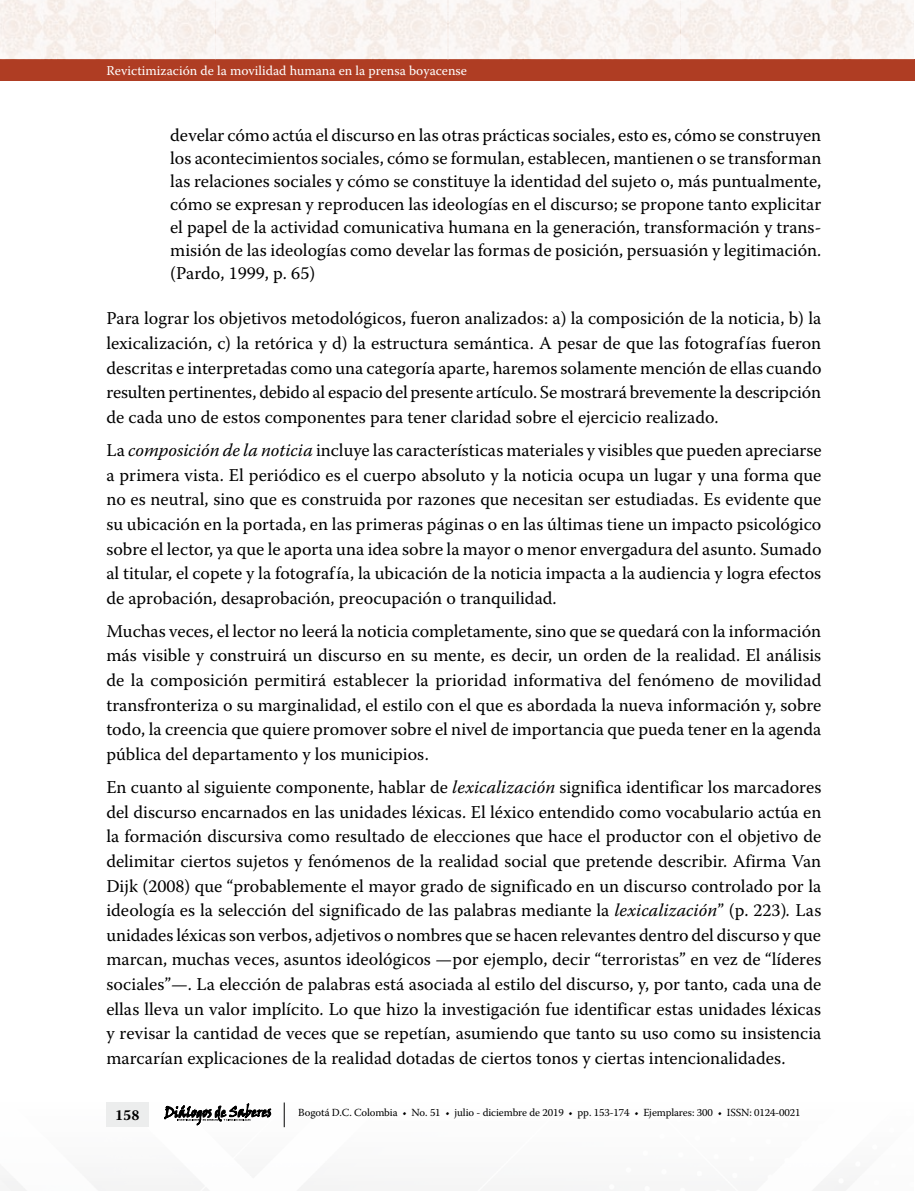
<style>
.page{position:relative;width:915px;height:1191px;background:#fff}
.page>*{position:absolute;margin:0;border:0;box-sizing:border-box;transform-origin:0 0}
.t1{font:18px/24.6px "Warnock Pro";color:#000;text-align:justify}
.t2{font:700 15px "Warnock Pro";color:#000}
.t3{font:13.5px "Warnock Pro";color:#fff}
.t4{font:10.8px "Warnock Pro";letter-spacing:-.01em;color:#000}
.s1{font-style:italic}
</style>
<div class="page">
<div style="left:0;top:60px;width:914px;height:21px;background:#af3d23"></div>
<div style="left:106px;top:1102px;width:43px;height:24px;background:#eceded"></div>
<svg style="left:164px;top:1103px;width:108px;height:23px"></svg>
<svg style="left:284px;top:1102px;width:1px;height:25px"></svg>
<img style="left:0;top:0;width:913px;height:60px">
<p class="t3" style="left:106px;top:62px;width:362px">Revictimización de la movilidad humana en la prensa boyacense</p>
<p class="t1" style="left:170px;top:123px;width:652px;line-height:23px">develar cómo actúa el discurso en las otras prácticas sociales, esto es, cómo se construyen los acontecimientos sociales, cómo se formulan, establecen, mantienen o se transforman las relaciones sociales y cómo se constituye la identidad del sujeto o, más puntualmente, cómo se expresan y reproducen las ideologías en el discurso; se propone tanto explicitar el papel de la actividad comunicativa humana en la generación, transformación y trans&shy;misión de las ideologías como develar las formas de posición, persuasión y legitimación. (Pardo, 1999, p. 65)</p>
<p class="t1" style="left:106px;top:306px;width:716px">Para lograr los objetivos metodológicos, fueron analizados: a) la composición de la noticia, b) la lexicalización, c) la retórica y d) la estructura semántica. A pesar de que las fotografías fueron descritas e interpretadas como una categoría aparte, haremos solamente mención de ellas cuando resulten pertinentes, debido al espacio del presente artículo. Se mostrará brevemente la descripción de cada uno de estos componentes para tener claridad sobre el ejercicio realizado.</p>
<p class="t1" style="left:106px;top:437px;width:716px">La <span class="s1">composición de la noticia</span> incluye las características materiales y visibles que pueden apreciarse a primera vista. El periódico es el cuerpo absoluto y la noticia ocupa un lugar y una forma que no es neutral, sino que es construida por razones que necesitan ser estudiadas. Es evidente que su ubicación en la portada, en las primeras páginas o en las últimas tiene un impacto psicológico sobre el lector, ya que le aporta una idea sobre la mayor o menor envergadura del asunto. Sumado al titular, el copete y la fotografía, la ubicación de la noticia impacta a la audiencia y logra efectos de aprobación, desaprobación, preocupación o tranquilidad.</p>
<p class="t1" style="left:106px;top:618px;width:716px">Muchas veces, el lector no leerá la noticia completamente, sino que se quedará con la información más visible y construirá un discurso en su mente, es decir, un orden de la realidad. El análisis de la composición permitirá establecer la prioridad informativa del fenómeno de movilidad transfronteriza o su marginalidad, el estilo con el que es abordada la nueva información y, sobre todo, la creencia que quiere promover sobre el nivel de importancia que pueda tener en la agenda pública del departamento y los municipios.</p>
<p class="t1" style="left:106px;top:774px;width:716px">En cuanto al siguiente componente, hablar de <span class="s1">lexicalización</span> significa identificar los marcadores del discurso encarnados en las unidades léxicas. El léxico entendido como vocabulario actúa en la formación discursiva como resultado de elecciones que hace el productor con el objetivo de delimitar ciertos sujetos y fenómenos de la realidad social que pretende describir. Afirma Van Dijk (2008) que “probablemente el mayor grado de significado en un discurso controlado por la ideología es la selección del significado de las palabras mediante la <span class="s1">lexicalización</span>” (p. 223)<span class="s1">.</span> Las unidades léxicas son verbos, adjetivos o nombres que se hacen relevantes dentro del discurso y que marcan, muchas veces, asuntos ideológicos —por ejemplo, decir “terroristas” en vez de “líderes sociales”—. La elección de palabras está asociada al estilo del discurso, y, por tanto, cada una de ellas lleva un valor implícito. Lo que hizo la investigación fue identificar estas unidades léxicas y revisar la cantidad de veces que se repetían, asumiendo que tanto su uso como su insistencia marcarían explicaciones de la realidad dotadas de ciertos tonos y ciertas intencionalidades.</p>
<p class="t2" style="left:115px;top:1106px;width:26px">158</p>
<p class="t4" style="left:298px;top:1106px;width:503px">Bogotá D.C. Colombia • No. 51 • julio - diciembre de 2019 • pp. 153-174 • Ejemplares: 300 • ISSN: 0124-0021</p>
</div>
